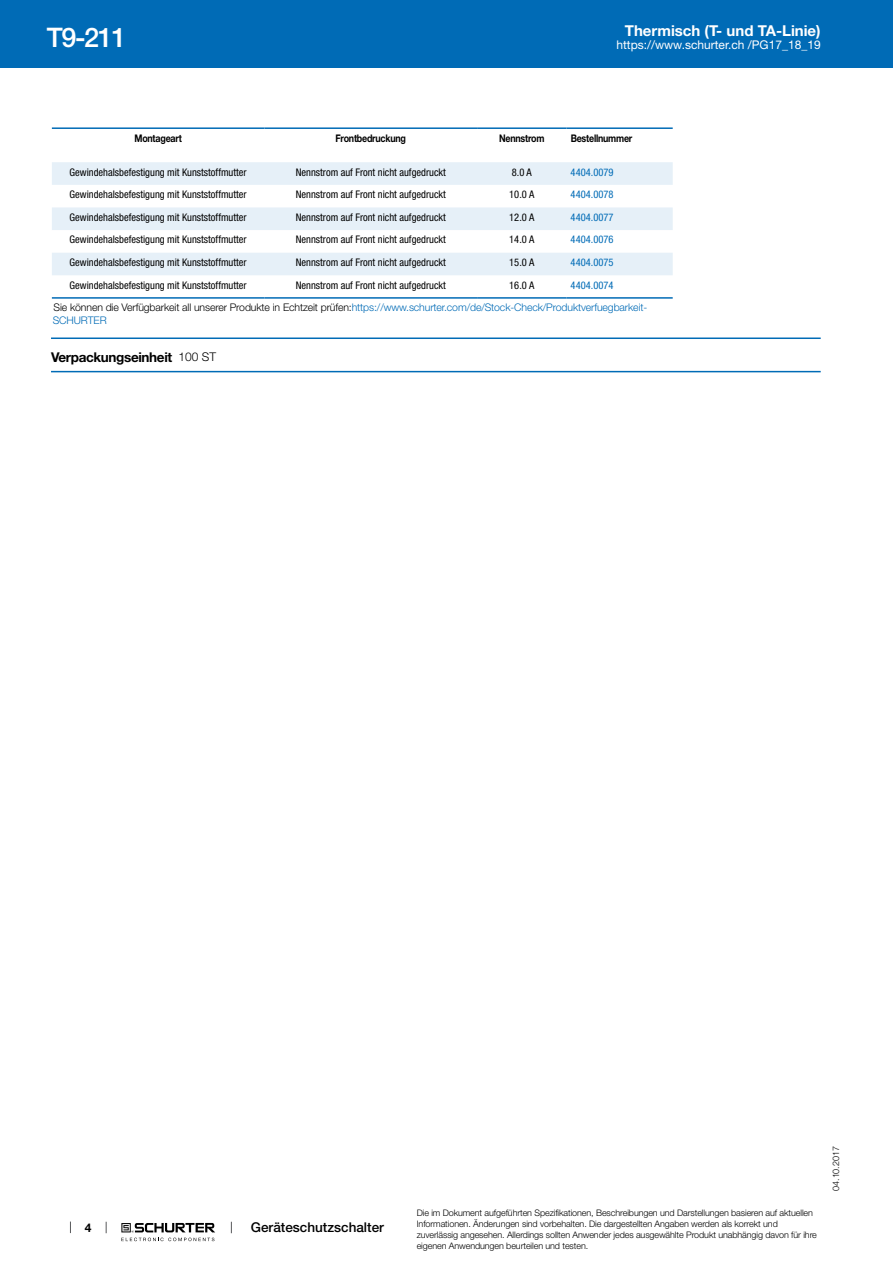
<style>
.page{position:relative;width:893px;height:1263px;background:#fff}
.page>*{position:absolute;margin:0;border:0;box-sizing:border-box;transform-origin:0 0}
.t1{font:500 27px "Helvetica Neue LT";color:#fff}
.t2{font:700 15px "Helvetica Neue LT";color:#fff}
.t3{font:700 13.5px "Helvetica Neue LT";letter-spacing:-.025em;color:#000}
.t4{font:500 13.5px "Helvetica Neue LT";color:#000}
.t5{font:12px "Helvetica Neue LT";color:#fff}
.t6{font:700 12px "Helvetica Neue LT";color:#000}
.t7{font:condensed 10.5px "Helvetica Neue LT";color:#000}
.t8{font:300 10.5px/22.6px "Helvetica Neue LT";letter-spacing:-.01em;color:#006bb6}
.t9{font:700 10.5px "Helvetica Neue LT";letter-spacing:-.025em;color:#000;scale:.85 1}
.t10{font:condensed 10.5px "Helvetica Neue LT";color:#006bb6}
.t11{font:300 9px/10.8px "Helvetica Neue LT";letter-spacing:-.01em;color:#000}
.s1{font-weight:400;font-stretch:condensed}
.s2{color:#000}
.s3{font-weight:300;font-size:12px}
</style>
<div class="page">
<svg style="left:70px;top:1221px;width:1px;height:12px"></svg>
<svg style="left:121px;top:1223px;width:94px;height:18px"></svg>
<div style="left:0;top:0;width:893px;height:68px;background:#006bb6"></div>
<svg style="left:52px;top:162px;width:621px;height:113px;fill:#e6f0f8"></svg>
<hr style="left:52px;top:127px;width:212px;height:2px;background:#006bb6">
<hr style="left:264px;top:127px;width:213px;height:2px;background:#006bb6">
<hr style="left:477px;top:127px;width:89px;height:2px;background:#006bb6">
<hr style="left:566px;top:127px;width:107px;height:2px;background:#006bb6">
<hr style="left:52px;top:297px;width:212px;height:2px;background:#006bb6">
<hr style="left:264px;top:297px;width:213px;height:2px;background:#006bb6">
<hr style="left:477px;top:297px;width:89px;height:2px;background:#006bb6">
<hr style="left:566px;top:297px;width:107px;height:2px;background:#006bb6">
<hr style="left:51px;top:337px;width:770px;height:2px;background:#006bb6">
<hr style="left:51px;top:371px;width:770px;height:1px;background:#006bb6">
<h1 class="t1" style="left:47px;top:21px;width:81px">T9-211</h1>
<h2 class="t2" style="left:625px;top:21px;width:197px">Thermisch (T- und TA-Linie)</h2>
<p class="t5" style="left:616px;top:38px;width:206px">https://www.schurter.ch /PG17_18_19</p>
<p class="t9" style="left:134px;top:131px;width:57px">Montageart</p>
<p class="t9" style="left:336px;top:131px;width:84px">Frontbedruckung</p>
<p class="t9" style="left:499px;top:131px;width:55px">Nennstrom</p>
<p class="t9" style="left:571px;top:131px;width:74px">Bestellnummer</p>
<p class="t7" style="left:70px;top:166px;width:179px">Gewindehalsbefestigung mit Kunststoffmutter</p>
<p class="t7" style="left:296px;top:166px;width:152px">Nennstrom auf Front nicht aufgedruckt</p>
<p class="t7" style="left:512px;top:166px;width:21px">8.0 A</p>
<p class="t10" style="left:571px;top:166px;width:44px">4404.0079</p>
<p class="t7" style="left:70px;top:188px;width:179px">Gewindehalsbefestigung mit Kunststoffmutter</p>
<p class="t7" style="left:296px;top:188px;width:152px">Nennstrom auf Front nicht aufgedruckt</p>
<p class="t7" style="left:509px;top:188px;width:27px">10.0 A</p>
<p class="t10" style="left:571px;top:188px;width:44px">4404.0078</p>
<p class="t7" style="left:70px;top:211px;width:179px">Gewindehalsbefestigung mit Kunststoffmutter</p>
<p class="t7" style="left:296px;top:211px;width:152px">Nennstrom auf Front nicht aufgedruckt</p>
<p class="t7" style="left:509px;top:211px;width:27px">12.0 A</p>
<p class="t10" style="left:571px;top:211px;width:44px">4404.0077</p>
<p class="t7" style="left:70px;top:234px;width:179px">Gewindehalsbefestigung mit Kunststoffmutter</p>
<p class="t7" style="left:296px;top:234px;width:152px">Nennstrom auf Front nicht aufgedruckt</p>
<p class="t7" style="left:509px;top:234px;width:27px">14.0 A</p>
<p class="t10" style="left:571px;top:234px;width:44px">4404.0076</p>
<p class="t7" style="left:70px;top:256px;width:179px">Gewindehalsbefestigung mit Kunststoffmutter</p>
<p class="t7" style="left:296px;top:256px;width:152px">Nennstrom auf Front nicht aufgedruckt</p>
<p class="t7" style="left:509px;top:256px;width:27px">15.0 A</p>
<p class="t10" style="left:571px;top:256px;width:44px">4404.0075</p>
<p class="t7" style="left:70px;top:279px;width:179px">Gewindehalsbefestigung mit Kunststoffmutter</p>
<p class="t7" style="left:296px;top:279px;width:152px">Nennstrom auf Front nicht aufgedruckt</p>
<p class="t7" style="left:509px;top:279px;width:27px">16.0 A</p>
<p class="t8" style="left:54px;top:273px;width:595px;text-indent:517px"><span class="s1">4404.0074<br></span><span class="s2">Sie können die Verfügbarkeit all unserer Produkte in Echtzeit prüfen:</span>https://www.schurter.com/de/Stock-Check/Produktverfuegbarkeit-</p>
<p class="t8" style="left:53px;top:309px;width:55px">SCHURTER</p>
<p class="t3" style="left:51px;top:349px;width:167px">Verpackungseinheit <span class="s3">100 ST</span></p>
<p class="t6" style="left:85px;top:1220px;width:8px">4</p>
<p class="t4" style="left:251px;top:1219px;width:135px">Geräteschutzschalter</p>
<p class="t11" style="left:417px;top:1207px;width:402px">Die im Dokument aufgeführten Spezifikationen, Beschreibungen und Darstellungen basieren auf aktuellen Informationen. Änderungen sind vorbehalten. Die dargestellten Angaben werden als korrekt und zuverlässig angesehen. Allerdings sollten Anwender jedes ausgewählte Produkt unabhängig davon für ihre eigenen Anwendungen beurteilen und testen.</p>
<p class="t11" style="left:830px;top:1191px;width:46px;rotate:-90deg">04.10.2017</p>
</div>
